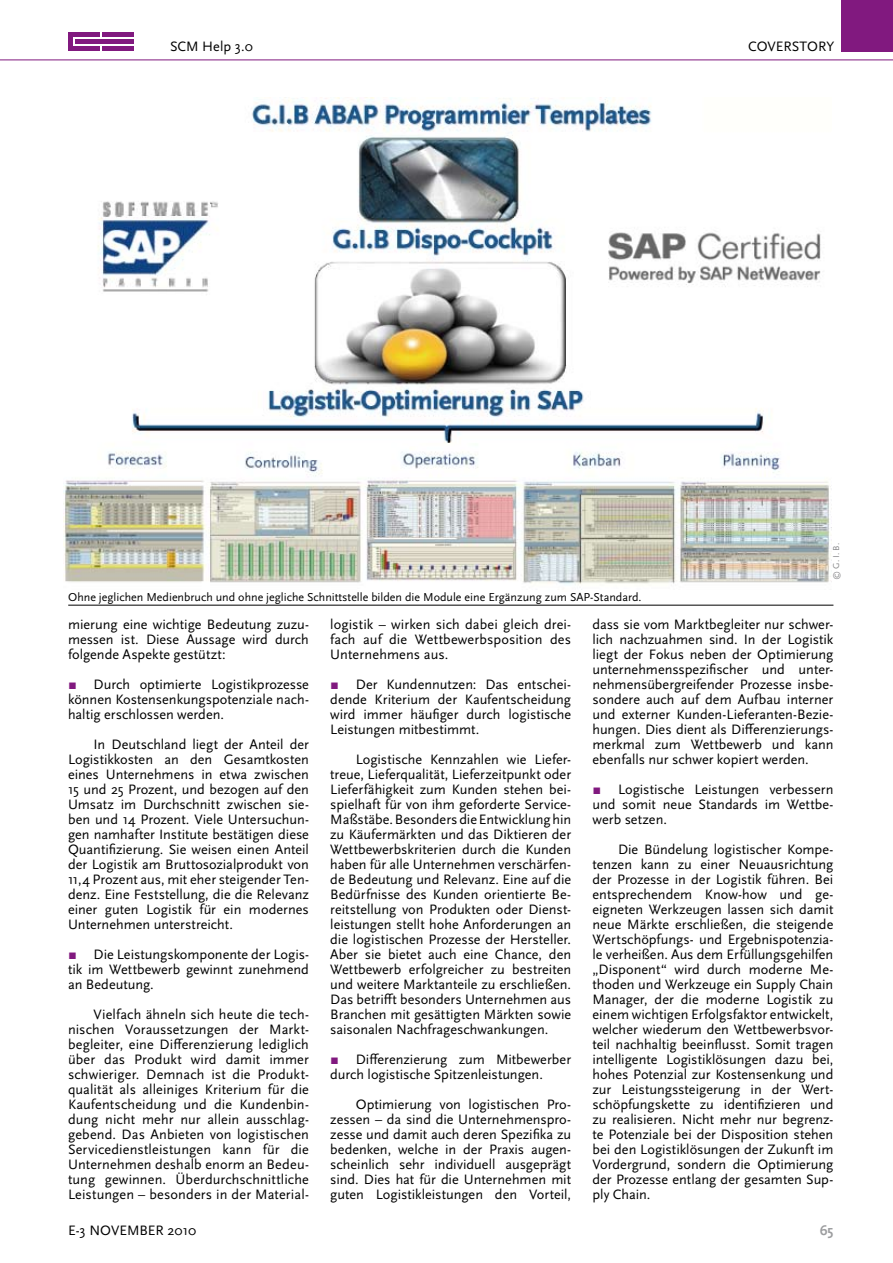
<style>
.page{position:relative;width:893px;height:1263px;background:#fff}
.page>*{position:absolute;margin:0;border:0;box-sizing:border-box;transform-origin:0 0}
.t1{font:14.25px/15px "Scala Sans OT";color:#000;text-align:justify}
.t2{font:700 14.25px "Scala Sans OT";color:#9c9d9f}
.t3{font:12px "Scala Sans OT";color:#000}
.t4{font:9px "Scala Sans OT";color:#87888a}
.s1{color:#81197f}
</style>
<div class="page">
<div style="left:68px;top:32px;width:31px;height:5px;background:#81197f"></div>
<div style="left:102px;top:32px;width:32px;height:5px;background:#81197f"></div>
<hr style="left:75px;top:40px;width:59px;height:4px;background:#81197f">
<hr style="left:68px;top:47px;width:31px;height:4px;background:#81197f">
<hr style="left:102px;top:47px;width:32px;height:4px;background:#81197f">
<hr style="left:68px;top:32px;width:4px;height:19px;background:#81197f">
<div style="left:842px;top:0;width:51px;height:51px;background:#81197f"></div>
<hr style="left:0;top:60px;width:893px;height:1px;background:#81197f">
<img style="left:64px;top:97px;width:767px;height:488px">
<hr style="left:68px;top:605px;width:765px;height:1px;background:#000">
<p class="t1" style="left:170px;top:39px;width:84px">SCM Help 3.0</p>
<p class="t1" style="left:748px;top:39px;width:88px">COVERSTORY</p>
<p class="t3" style="left:68px;top:589px;width:575px">Ohne jeglichen Medienbruch und ohne jegliche Schnittstelle bilden die Module eine Ergänzung zum SAP-Standard.</p>
<p class="t4" style="left:831px;top:580px;width:38px;rotate:-90deg">© G. I. B.</p>
<p class="t1" style="left:68px;top:617px;width:242px">mierung eine wichtige Bedeutung zuzu&shy;messen ist. Diese Aussage wird durch folgende Aspekte gestützt:</p>
<p class="t1" style="left:68px;top:677px;width:242px"><span class="s1">▪</span> Durch optimierte Logistikprozesse können Kostensenkungspotenziale nach&shy;haltig erschlossen werden.</p>
<p class="t1" style="left:68px;top:737px;width:242px;text-indent:26px">In Deutschland liegt der Anteil der Logistikkosten an den Gesamtkosten eines Unternehmens in etwa zwischen 15 und 25 Prozent, und bezogen auf den Umsatz im Durchschnitt zwischen sie&shy;ben und 14 Prozent. Viele Untersuchun&shy;gen namhafter Institute bestätigen diese Quantifizierung. Sie weisen einen Anteil der Logistik am Bruttosozialprodukt von 11,4 Prozent aus, mit eher steigender Ten&shy;denz. Eine Feststellung, die die Relevanz einer guten Logistik für ein modernes Unternehmen unterstreicht.</p>
<p class="t1" style="left:68px;top:947px;width:242px"><span class="s1">▪</span> Die Leistungskomponente der Logis&shy;tik im Wettbewerb gewinnt zunehmend an Bedeutung.</p>
<p class="t1" style="left:68px;top:1007px;width:242px;text-indent:26px">Vielfach ähneln sich heute die tech&shy;nischen Voraussetzungen der Markt&shy;begleiter, eine Differenzierung lediglich über das Produkt wird damit immer schwieriger. Demnach ist die Produkt&shy;qualität als alleiniges Kriterium für die Kaufentscheidung und die Kundenbin&shy;dung nicht mehr nur allein ausschlag&shy;gebend. Das Anbieten von logistischen Servicedienstleistungen kann für die Unternehmen deshalb enorm an Bedeu&shy;tung gewinnen. Überdurchschnittliche Leistungen – besonders in der Material-</p>
<p class="t1" style="left:68px;top:1223px;width:130px">E-3 NOVEMBER 2010</p>
<p class="t1" style="left:330px;top:617px;width:242px">logistik – wirken sich dabei gleich drei&shy;fach auf die Wettbewerbsposition des Unternehmens aus.</p>
<p class="t1" style="left:330px;top:677px;width:242px"><span class="s1">▪</span> Der Kundennutzen: Das entschei&shy;dende Kriterium der Kaufentscheidung wird immer häufiger durch logistische Leistungen mitbestimmt.</p>
<p class="t1" style="left:330px;top:752px;width:242px;text-indent:26px">Logistische Kennzahlen wie Liefer&shy;treue, Lieferqualität, Lieferzeitpunkt oder Lieferfähigkeit zum Kunden stehen bei&shy;spielhaft für von ihm geforderte Service-Maßstäbe. Besonders die Entwicklung hin zu Käufermärkten und das Diktieren der Wettbewerbskriterien durch die Kunden haben für alle Unternehmen verschärfen&shy;de Bedeutung und Relevanz. Eine auf die Bedürfnisse des Kunden orientierte Be&shy;reitstellung von Produkten oder Dienst&shy;leistungen stellt hohe Anforderungen an die logistischen Prozesse der Hersteller.<br>Aber sie bietet auch eine Chance, den Wettbewerb erfolgreicher zu bestreiten und weitere Marktanteile zu erschließen.<br>Das betrifft besonders Unternehmen aus Branchen mit gesättigten Märkten sowie saisonalen Nachfrageschwankungen.</p>
<p class="t1" style="left:330px;top:1052px;width:242px"><span class="s1">▪</span> Differenzierung zum Mitbewerber durch logistische Spitzenleistungen.</p>
<p class="t1" style="left:330px;top:1097px;width:242px;text-indent:26px">Optimierung von logistischen Pro&shy;zessen – da sind die Unternehmenspro&shy;zesse und damit auch deren Spezifika zu bedenken, welche in der Praxis augen&shy;scheinlich sehr individuell ausgeprägt sind. Dies hat für die Unternehmen mit guten Logistikleistungen den Vorteil,</p>
<p class="t1" style="left:592px;top:617px;width:242px">dass sie vom Marktbegleiter nur schwer&shy;lich nachzuahmen sind. In der Logistik liegt der Fokus neben der Optimierung unternehmensspezifischer und unter&shy;nehmensübergreifender Prozesse insbe&shy;sondere auch auf dem Aufbau interner und externer Kunden-Lieferanten-Bezie&shy;hungen. Dies dient als Differenzierungs&shy;merkmal zum Wettbewerb und kann ebenfalls nur schwer kopiert werden.</p>
<p class="t1" style="left:592px;top:782px;width:242px"><span class="s1">▪</span> Logistische Leistungen verbessern und somit neue Standards im Wettbe&shy;werb setzen.</p>
<p class="t1" style="left:592px;top:842px;width:242px;text-indent:26px">Die Bündelung logistischer Kompe&shy;tenzen kann zu einer Neuausrichtung der Prozesse in der Logistik führen. Bei entsprechendem Know-how und ge&shy;eigneten Werkzeugen lassen sich damit neue Märkte erschließen, die steigende Wertschöpfungs- und Ergebnispotenzia&shy;le verheißen. Aus dem Erfüllungsgehilfen „Disponent“ wird durch moderne Me&shy;thoden und Werkzeuge ein Supply Chain Manager, der die moderne Logistik zu einem wichtigen Erfolgsfaktor entwickelt, welcher wiederum den Wettbewerbsvor&shy;teil nachhaltig beeinflusst. Somit tragen intelligente Logistiklösungen dazu bei, hohes Potenzial zur Kostensenkung und zur Leistungssteigerung in der Wert&shy;schöpfungskette zu identifizieren und zu realisieren. Nicht mehr nur begrenz&shy;te Potenziale bei der Disposition stehen bei den Logistiklösungen der Zukunft im Vordergrund, sondern die Optimierung der Prozesse entlang der gesamten Sup&shy;ply Chain.</p>
<p class="t2" style="left:820px;top:1222px;width:15px">65</p>
</div>
